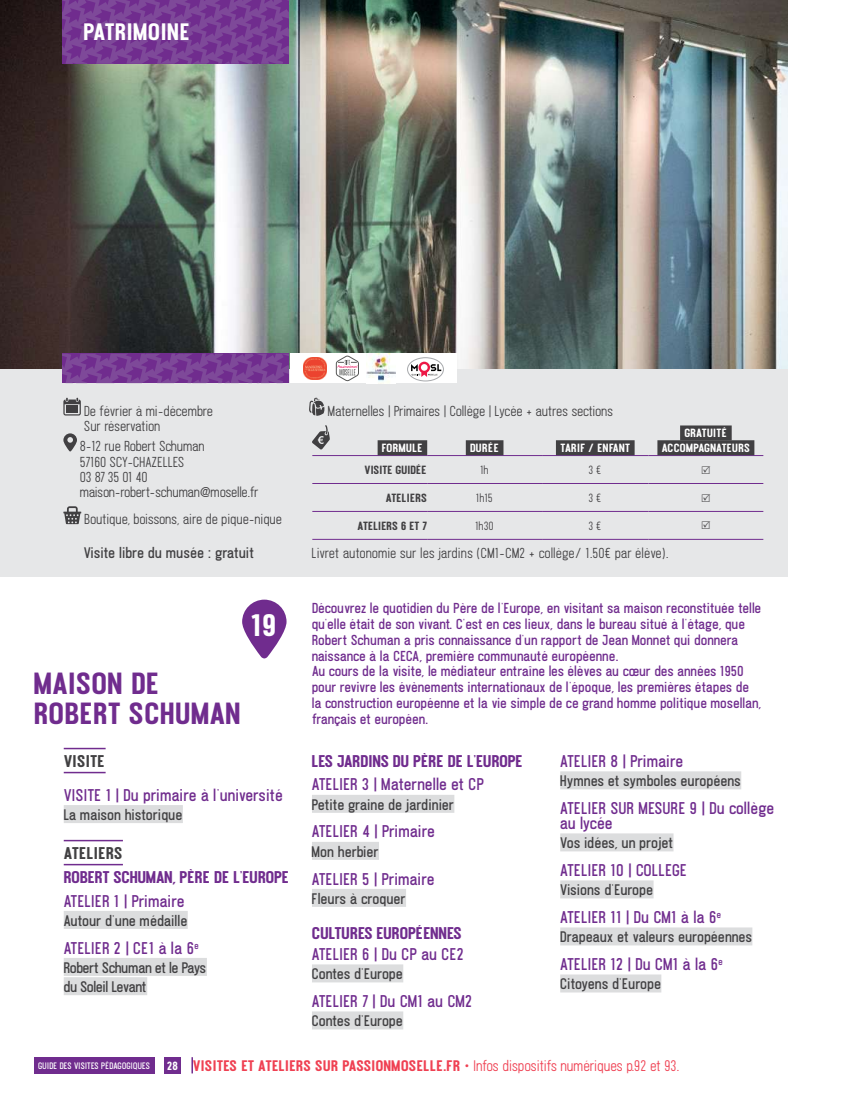
<style>
.page{position:relative;width:851px;height:1106px;background:#fff}
.page>*{position:absolute;margin:0;border:0;box-sizing:border-box;transform-origin:0 0}
.t1{font:800 27.45px "Ostrich Proper";color:#fff}
.t2{font:800 27px/30px "Ostrich Proper";letter-spacing:-.015em;color:#702c8e}
.t3{font:800 21px "Ostrich Proper";color:#fff}
.t4{font:700 15px/15px "Ostrich Proper";letter-spacing:-.015em;color:#702c8e}
.t5{font:800 15px "Ostrich Proper";letter-spacing:-.045em;color:#702c8e}
.t6{font:800 15px "Ostrich Proper";letter-spacing:-.025em;color:#414042}
.t7{font:700 13.5px "Ostrich Proper";letter-spacing:-.015em;color:#414042}
.t8{font:800 13.5px "Ostrich Proper";letter-spacing:-.02em;color:#ef4052}
.t9{font:700 13.5px/19.2px "Ostrich Proper";letter-spacing:-.04em;color:#414042}
.t10{font:700 12.75px/15.8px "Ostrich Proper";color:#702c8e}
.t11{font:600 12.75px/15.3px "Ostrich Proper";letter-spacing:-.01em;color:#414042}
.t12{font:600 12.75px "Ostrich Proper";letter-spacing:.01em;color:#414042}
.t13{font:800 10.5px/14.7px "Ostrich Proper";letter-spacing:-.02em;color:#fff;text-align:center}
.t14{font:800 10.5px "Ostrich Proper";letter-spacing:-.035em;color:#414042}
.t15{font:600 10.5px "Ostrich Proper";color:#414042}
.t16{font:800 10.5px "Ostrich Proper";color:#fff}
.t17{font:700 8.25px "Ostrich Proper";letter-spacing:-.015em;color:#fff}
.s1{font-size:10.5px;color:#fff}
.s2{font-weight:600}
</style>
<div class="page">
<hr style="left:64px;top:771px;width:42px;height:2px;background:#702c8e">
<hr style="left:64px;top:747px;width:42px;height:2px;background:#702c8e">
<div style="left:64px;top:805px;width:119px;height:18px;background:#dcddde"></div>
<hr style="left:64px;top:863px;width:59px;height:2px;background:#702c8e">
<hr style="left:64px;top:839px;width:59px;height:2px;background:#702c8e">
<div style="left:64px;top:911px;width:124px;height:18px;background:#dcddde"></div>
<div style="left:64px;top:958px;width:143px;height:18px;background:#dcddde"></div>
<div style="left:64px;top:977px;width:83px;height:18px;background:#dcddde"></div>
<div style="left:312px;top:794px;width:142px;height:18px;background:#dcddde"></div>
<div style="left:312px;top:841px;width:67px;height:18px;background:#dcddde"></div>
<div style="left:312px;top:888px;width:94px;height:18px;background:#dcddde"></div>
<div style="left:312px;top:964px;width:91px;height:18px;background:#dcddde"></div>
<div style="left:312px;top:1011px;width:91px;height:18px;background:#dcddde"></div>
<div style="left:560px;top:771px;width:181px;height:18px;background:#dcddde"></div>
<div style="left:560px;top:833px;width:113px;height:18px;background:#dcddde"></div>
<div style="left:560px;top:880px;width:93px;height:18px;background:#dcddde"></div>
<div style="left:560px;top:927px;width:192px;height:18px;background:#dcddde"></div>
<div style="left:560px;top:974px;width:101px;height:18px;background:#dcddde"></div>
<svg style="left:242px;top:599px;width:45px;height:60px"></svg>
<div style="left:0;top:368px;width:787px;height:209px;background:#e6e7e8"></div>
<img style="left:0;top:0;width:787px;height:368px">
<svg style="left:63px;top:398px;width:18px;height:17px"></svg>
<svg style="left:63px;top:433px;width:14px;height:18px"></svg>
<svg style="left:63px;top:506px;width:18px;height:18px"></svg>
<svg style="left:309px;top:397px;width:16px;height:19px"></svg>
<svg style="left:62px;top:0;width:227px;height:64px"></svg>
<svg style="left:62px;top:353px;width:227px;height:30px"></svg>
<hr style="left:312px;top:455px;width:115px;height:1px;background:#702c8e">
<hr style="left:427px;top:455px;width:115px;height:1px;background:#702c8e">
<hr style="left:542px;top:455px;width:106px;height:1px;background:#702c8e">
<hr style="left:648px;top:455px;width:115px;height:1px;background:#702c8e">
<hr style="left:312px;top:483px;width:115px;height:1px;background:#702c8e">
<hr style="left:427px;top:483px;width:115px;height:1px;background:#702c8e">
<hr style="left:542px;top:483px;width:106px;height:1px;background:#702c8e">
<hr style="left:648px;top:483px;width:115px;height:1px;background:#702c8e">
<hr style="left:312px;top:511px;width:115px;height:1px;background:#702c8e">
<hr style="left:427px;top:511px;width:115px;height:1px;background:#702c8e">
<hr style="left:542px;top:511px;width:106px;height:1px;background:#702c8e">
<hr style="left:648px;top:511px;width:115px;height:1px;background:#702c8e">
<hr style="left:312px;top:539px;width:115px;height:1px;background:#702c8e">
<hr style="left:427px;top:539px;width:115px;height:1px;background:#702c8e">
<hr style="left:542px;top:539px;width:106px;height:1px;background:#702c8e">
<hr style="left:648px;top:539px;width:115px;height:1px;background:#702c8e">
<div style="left:377px;top:440px;width:50px;height:15px;background:#414042"></div>
<div style="left:465px;top:440px;width:38px;height:15px;background:#414042"></div>
<div style="left:556px;top:440px;width:78px;height:15px;background:#414042"></div>
<div style="left:680px;top:425px;width:51px;height:15px;background:#414042"></div>
<div style="left:657px;top:440px;width:97px;height:15px;background:#414042"></div>
<svg style="left:312px;top:425px;width:18px;height:25px"></svg>
<div style="left:290px;top:353px;width:166px;height:30px;background:#fff"></div>
<img style="left:304px;top:357px;width:22px;height:23px">
<img style="left:366px;top:354px;width:29px;height:29px">
<svg style="left:336px;top:355px;width:22px;height:26px"></svg>
<svg style="left:407px;top:358px;width:36px;height:23px"></svg>
<div style="left:407px;top:357px;width:36px;height:24px;border:1px solid #a7a9ac;border-radius:50%"></div>
<svg style="left:411px;top:362px;width:30px;height:15px"></svg>
<svg style="left:191px;top:1057px;width:2px;height:16px"></svg>
<div style="left:165px;top:1057px;width:16px;height:16px;background:#702c8e"></div>
<div style="left:34px;top:1057px;width:120px;height:16px;background:#702c8e"></div>
<h3 class="t3" style="left:84px;top:18px;width:109px">PATRIMOINE</h3>
<p class="t11" style="left:84px;top:402px;width:130px">De février à mi-décembre<br>Sur réservation</p>
<p class="t11" style="left:80px;top:438px;width:180px">8-12 rue Robert Schuman<br>57160 SCY-CHAZELLES<br>03 87 35 01 40 maison-robert-schuman@moselle.fr</p>
<p class="t11" style="left:85px;top:511px;width:199px">Boutique, boissons, aire de pique-nique</p>
<p class="t11" style="left:328px;top:403px;width:287px">Maternelles | Primaires | Collège | Lycée + autres sections</p>
<p class="t16" style="left:382px;top:441px;width:43px">FORMULE</p>
<p class="t13" style="left:470px;top:440px;width:31px">DURÉE</p>
<p class="t13" style="left:560px;top:440px;width:72px">TARIF / ENFANT</p>
<p class="t14" style="left:364px;top:463px;width:64px">VISITE GUIDÉE</p>
<p class="t15" style="left:480px;top:463px;width:10px">1h</p>
<p class="t15" style="left:589px;top:463px;width:14px">3 €</p>
<p class="t14" style="left:386px;top:490px;width:43px">ATELIERS</p>
<p class="t15" style="left:476px;top:491px;width:18px">1h15</p>
<p class="t15" style="left:589px;top:491px;width:14px">3 €</p>
<p class="t14" style="left:357px;top:518px;width:71px">ATELIERS 6 ET 7</p>
<p class="t15" style="left:475px;top:519px;width:20px">1h30</p>
<p class="t15" style="left:589px;top:519px;width:14px">3 €</p>
<p class="t13" style="left:661px;top:425px;width:90px">GRATUITÉ<br>ACCOMPAGNATEURS</p>
<p class="t7" style="left:84px;top:544px;width:172px">Visite libre du musée : gratuit</p>
<p class="t12" style="left:312px;top:545px;width:358px">Livret autonomie sur les jardins (CM1-CM2 + collège/ 1.50€ par élève).</p>
<h1 class="t1" style="left:251px;top:607px;width:28px">19</h1>
<h2 class="t2" style="left:34px;top:668px;width:209px">MAISON DE<br>ROBERT SCHUMAN</h2>
<p class="t6" style="left:64px;top:751px;width:43px">VISITE</p>
<p class="t4" style="left:64px;top:787px;width:221px">VISITE 1 | Du primaire à l’université</p>
<p class="t7" style="left:64px;top:806px;width:121px">La maison historique</p>
<p class="t6" style="left:64px;top:843px;width:61px">ATELIERS</p>
<p class="t5" style="left:64px;top:867px;width:227px">ROBERT SCHUMAN, PÈRE DE L’EUROPE</p>
<p class="t4" style="left:64px;top:892px;width:123px">ATELIER 1 | Primaire</p>
<p class="t7" style="left:64px;top:911px;width:125px">Autour d’une médaille</p>
<p class="t4" style="left:64px;top:939px;width:137px">ATELIER 2 | CE1 à la 6<sup>e</sup></p>
<p class="t9" style="left:64px;top:957px;width:144px">Robert Schuman et le Pays du Soleil Levant</p>
<p class="t10" style="left:312px;top:600px;width:451px">Découvrez le quotidien du Père de l’Europe, en visitant sa maison reconstituée telle qu’elle était de son vivant. C’est en ces lieux, dans le bureau situé à l’étage, que Robert Schuman a pris connaissance d’un rapport de Jean Monnet qui donnera naissance à la CECA, première communauté européenne.<br>Au cours de la visite, le médiateur entraîne les élèves au cœur des années 1950 pour revivre les évènements internationaux de l’époque, les premières étapes de la construction européenne et la vie simple de ce grand homme politique mosellan, français et européen.</p>
<p class="t5" style="left:312px;top:751px;width:213px">LES JARDINS DU PÈRE DE L’EUROPE</p>
<p class="t4" style="left:312px;top:776px;width:174px">ATELIER 3 | Maternelle et CP</p>
<p class="t7" style="left:312px;top:795px;width:144px">Petite graine de jardinier</p>
<p class="t4" style="left:312px;top:823px;width:125px">ATELIER 4 | Primaire</p>
<p class="t7" style="left:312px;top:842px;width:68px">Mon herbier</p>
<p class="t4" style="left:312px;top:870px;width:124px">ATELIER 5 | Primaire</p>
<p class="t7" style="left:312px;top:889px;width:96px">Fleurs à croquer</p>
<p class="t5" style="left:312px;top:923px;width:152px">CULTURES EUROPÉENNES</p>
<p class="t4" style="left:312px;top:946px;width:154px">ATELIER 6 | Du CP au CE2</p>
<p class="t7" style="left:312px;top:965px;width:93px">Contes d’Europe</p>
<p class="t4" style="left:312px;top:993px;width:162px">ATELIER 7 | Du CM1 au CM2</p>
<p class="t7" style="left:312px;top:1012px;width:93px">Contes d’Europe</p>
<p class="t4" style="left:560px;top:753px;width:125px">ATELIER 8 | Primaire</p>
<p class="t7" style="left:560px;top:772px;width:182px">Hymnes et symboles européens</p>
<p class="t4" style="left:560px;top:800px;width:216px">ATELIER SUR MESURE 9 | Du collège au lycée</p>
<p class="t7" style="left:560px;top:834px;width:115px">Vos idées, un projet</p>
<p class="t4" style="left:560px;top:862px;width:129px">ATELIER 10 | COLLEGE</p>
<p class="t7" style="left:560px;top:881px;width:95px">Visions d’Europe</p>
<p class="t4" style="left:560px;top:909px;width:163px">ATELIER 11 | Du CM1 à la 6<sup>e</sup></p>
<p class="t7" style="left:560px;top:928px;width:194px">Drapeaux et valeurs européennes</p>
<p class="t4" style="left:560px;top:956px;width:164px">ATELIER 12 | Du CM1 à la 6<sup>e</sup></p>
<p class="t7" style="left:560px;top:975px;width:103px">Citoyens d’Europe</p>
<p class="t17" style="left:38px;top:1060px;width:113px">GUIDE DES VISITES PÉDAGOGIQUES</p>
<p class="t8" style="left:167px;top:1056px;width:513px"><span class="s1">28</span> VISITES ET ATELIERS SUR PASSIONMOSELLE.FR • <span class="s2">Infos dispositifs numériques p.92 et 93.</span></p>
</div>
